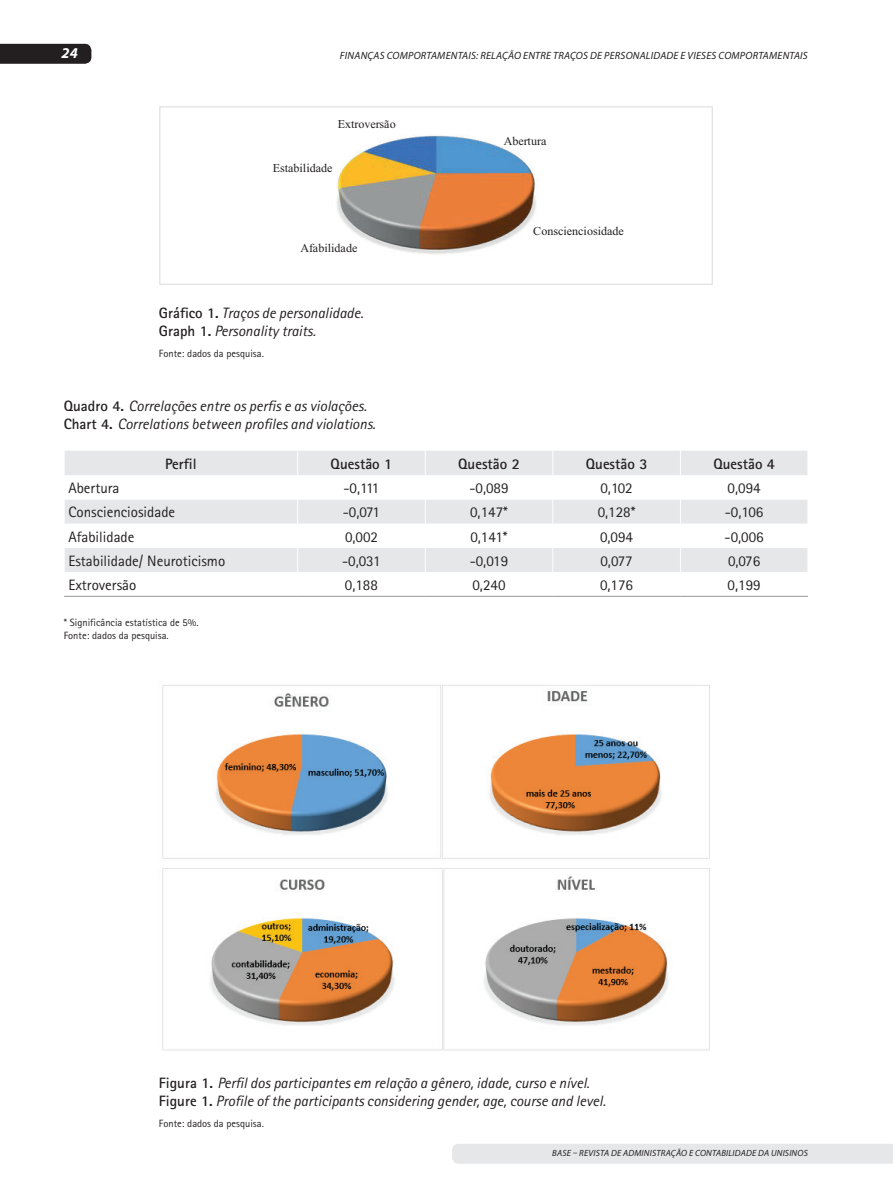
<style>
.page{position:relative;width:893px;height:1191px;background:#fff}
.page>*{position:absolute;margin:0;border:0;box-sizing:border-box;transform-origin:0 0}
.t1{font:italic 15px/18px "Rotis Sans Serif";color:#231f20}
.t2{font:15px "Rotis Sans Serif";color:#231f20}
.t3{font:700 15px "Rotis Sans Serif";color:#231f20}
.t4{font:italic 700 15px "Myriad Pro";color:#fff}
.t5{font:12px "Times New Roman";color:#231f20}
.t6{font:10.5px/12.6px "Rotis Sans Serif";color:#231f20}
.t7{font:italic 10.5px "Myriad Pro";letter-spacing:.02em;color:#231f20}
.t8{font:italic 9px "Myriad Pro";letter-spacing:.02em;color:#231f20}
.s1{font-weight:700;font-style:normal}
</style>
<div class="page">
<div style="left:452px;top:1144px;width:440px;height:19px;background:#e6e7e9"></div>
<div style="left:0;top:44px;width:91px;height:20px;background:#231f20"></div>
<svg style="left:159px;top:106px;width:554px;height:179px"></svg>
<div style="left:65px;top:451px;width:743px;height:24px;background:#e6e7e9"></div>
<svg style="left:64px;top:500px;width:744px;height:96px"></svg>
<svg style="left:297px;top:451px;width:1px;height:24px"></svg>
<svg style="left:425px;top:451px;width:1px;height:24px"></svg>
<svg style="left:552px;top:451px;width:1px;height:24px"></svg>
<svg style="left:680px;top:451px;width:1px;height:24px"></svg>
<svg style="left:297px;top:500px;width:1px;height:24px"></svg>
<svg style="left:425px;top:500px;width:1px;height:24px"></svg>
<svg style="left:552px;top:500px;width:1px;height:24px"></svg>
<svg style="left:680px;top:500px;width:1px;height:24px"></svg>
<svg style="left:297px;top:548px;width:1px;height:24px"></svg>
<svg style="left:425px;top:548px;width:1px;height:24px"></svg>
<svg style="left:552px;top:548px;width:1px;height:24px"></svg>
<svg style="left:680px;top:548px;width:1px;height:24px"></svg>
<svg style="left:64px;top:500px;width:1px;height:24px"></svg>
<svg style="left:64px;top:548px;width:1px;height:24px"></svg>
<hr style="left:64px;top:596px;width:234px;height:1px;background:#939598">
<hr style="left:298px;top:596px;width:127px;height:1px;background:#939598">
<hr style="left:425px;top:596px;width:128px;height:1px;background:#939598">
<hr style="left:553px;top:596px;width:127px;height:1px;background:#939598">
<hr style="left:680px;top:596px;width:128px;height:1px;background:#939598">
<img style="left:162px;top:685px;width:548px;height:366px">
<p class="t4" style="left:62px;top:43px;width:18px">24</p>
<p class="t7" style="left:340px;top:49px;width:469px">FINANÇAS COMPORTAMENTAIS: RELAÇÃO ENTRE TRAÇOS DE PERSONALIDADE E VIESES COMPORTAMENTAIS</p>
<p class="t5" style="left:338px;top:116px;width:59px">Extroversão</p>
<p class="t5" style="left:273px;top:160px;width:61px">Estabilidade</p>
<p class="t5" style="left:301px;top:240px;width:58px">Afabilidade</p>
<p class="t1" style="left:159px;top:304px;width:206px"><span class="s1">Gráfico 1.</span> Traços de personalidade.<br><span class="s1">Graph 1.</span> Personality traits.</p>
<p class="t6" style="left:159px;top:347px;width:106px">Fonte: dados da pesquisa.</p>
<p class="t5" style="left:504px;top:133px;width:44px">Abertura</p>
<p class="t5" style="left:533px;top:223px;width:92px">Conscienciosidade</p>
<p class="t1" style="left:64px;top:397px;width:313px"><span class="s1">Quadro 4.</span> Correlações entre os perfis e as violações.<br><span class="s1">Chart 4.</span> Correlations between profiles and violations.</p>
<p class="t3" style="left:165px;top:454px;width:33px">Perfil</p>
<p class="t3" style="left:331px;top:454px;width:63px">Questão 1</p>
<p class="t3" style="left:458px;top:454px;width:63px">Questão 2</p>
<p class="t3" style="left:586px;top:454px;width:63px">Questão 3</p>
<p class="t3" style="left:713px;top:454px;width:63px">Questão 4</p>
<p class="t2" style="left:68px;top:479px;width:53px">Abertura</p>
<p class="t2" style="left:344px;top:479px;width:37px">-0,111</p>
<p class="t2" style="left:469px;top:479px;width:41px">-0,089</p>
<p class="t2" style="left:600px;top:479px;width:34px">0,102</p>
<p class="t2" style="left:728px;top:479px;width:35px">0,094</p>
<p class="t2" style="left:68px;top:503px;width:108px">Conscienciosidade</p>
<p class="t2" style="left:343px;top:503px;width:39px">-0,071</p>
<p class="t2" style="left:470px;top:503px;width:39px">0,147*</p>
<p class="t2" style="left:598px;top:503px;width:39px">0,128*</p>
<p class="t2" style="left:725px;top:503px;width:40px">-0,106</p>
<p class="t2" style="left:68px;top:527px;width:68px">Afabilidade</p>
<p class="t2" style="left:345px;top:527px;width:34px">0,002</p>
<p class="t2" style="left:470px;top:527px;width:39px">0,141*</p>
<p class="t2" style="left:600px;top:527px;width:35px">0,094</p>
<p class="t2" style="left:725px;top:527px;width:41px">-0,006</p>
<p class="t2" style="left:68px;top:552px;width:158px">Estabilidade/ Neuroticismo</p>
<p class="t2" style="left:342px;top:552px;width:40px">-0,031</p>
<p class="t2" style="left:470px;top:552px;width:40px">-0,019</p>
<p class="t2" style="left:600px;top:552px;width:34px">0,077</p>
<p class="t2" style="left:728px;top:552px;width:34px">0,076</p>
<p class="t2" style="left:68px;top:576px;width:70px">Extroversão</p>
<p class="t2" style="left:345px;top:576px;width:35px">0,188</p>
<p class="t2" style="left:472px;top:576px;width:35px">0,240</p>
<p class="t2" style="left:600px;top:576px;width:35px">0,176</p>
<p class="t2" style="left:728px;top:576px;width:35px">0,199</p>
<p class="t6" style="left:64px;top:616px;width:136px">* Significância estatística de 5%.<br>Fonte: dados da pesquisa.</p>
<p class="t1" style="left:159px;top:1074px;width:448px"><span class="s1">Figura 1.</span> Perfil dos participantes em relação a gênero, idade, curso e nível.<br><span class="s1">Figure 1.</span> Profile of the participants considering gender, age, course and level.</p>
<p class="t6" style="left:159px;top:1117px;width:106px">Fonte: dados da pesquisa.</p>
<p class="t8" style="left:552px;top:1147px;width:257px">BASE – REVISTA DE ADMINISTRAÇÃO E CONTABILIDADE DA UNISINOS</p>
</div>
